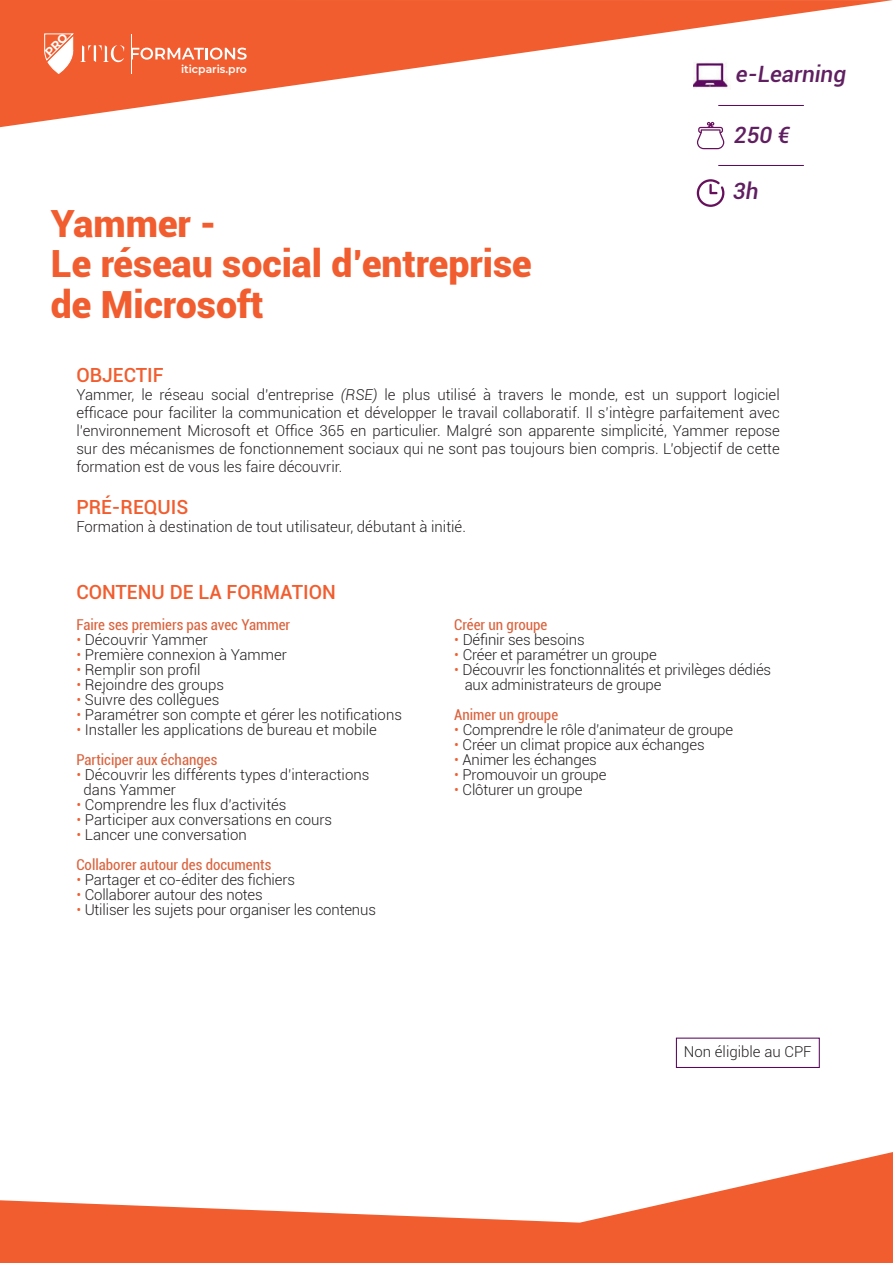
<style>
.page{position:relative;width:893px;height:1263px;background:#fff}
.page>*{position:absolute;margin:0;border:0;box-sizing:border-box;transform-origin:0 0}
.t1{font:900 37.5px "Roboto";color:#f15d2e}
.t2{font:italic 500 22.5px "Roboto";color:#601f61}
.t3{font:500 19.5px "Roboto";color:#f15d2e}
.t4{font:300 15px/18px "Roboto";color:#231f20;text-align:justify}
.t5{font:condensed 15px "Roboto";color:#db633e}
.t6{font:600 10.8px "Montserrat";color:#fff}
.s1{font-style:italic}
.s2{color:#f15d2e}
</style>
<div class="page">
<svg style="left:0;top:0;width:893px;height:127px"></svg>
<svg style="left:133px;top:48px;width:114px;height:12px"></svg>
<svg style="left:80px;top:45px;width:44px;height:17px"></svg>
<hr style="left:132px;top:34px;width:1px;height:39px;background:#fff">
<svg style="left:0;top:1152px;width:893px;height:111px;fill:#f15d2e"></svg>
<img style="left:693px;top:61px;width:37px;height:29px">
<hr style="left:718px;top:165px;width:86px;height:1px;background:#5a065e">
<hr style="left:718px;top:105px;width:86px;height:1px;background:#5a065e">
<svg style="left:697px;top:179px;width:27px;height:28px"></svg>
<svg style="left:697px;top:122px;width:27px;height:27px"></svg>
<div style="left:676px;top:1037px;width:144px;height:31px;border:1px solid #5a065e"></div>
<svg style="left:44px;top:32px;width:30px;height:42px"></svg>
<p class="t6" style="left:181px;top:62px;width:67px">iticparis.pro</p>
<p class="t1" style="left:51px;top:197px;width:167px">Yammer -</p>
<p class="t1" style="left:51px;top:237px;width:482px">Le réseau social d’entreprise</p>
<p class="t1" style="left:51px;top:278px;width:214px">de Microsoft</p>
<p class="t2" style="left:736px;top:58px;width:112px">e-Learning</p>
<p class="t2" style="left:734px;top:119px;width:58px">250 €</p>
<p class="t2" style="left:733px;top:176px;width:27px">3h</p>
<p class="t3" style="left:76px;top:362px;width:89px">OBJECTIF</p>
<p class="t4" style="left:76px;top:386px;width:705px">Yammer, le réseau social d’entreprise <span class="s1">(RSE)</span> le plus utilisé à travers le monde, est un support logiciel efficace pour faciliter la communication et développer le travail collaboratif. Il s’intègre parfaitement avec l’environnement Microsoft et Office 365 en particulier. Malgré son apparente simplicité, Yammer repose sur des mécanismes de fonctionnement sociaux qui ne sont pas toujours bien compris. L’objectif de cette formation est de vous les faire découvrir.</p>
<p class="t3" style="left:76px;top:493px;width:114px">PRÉ-REQUIS</p>
<p class="t4" style="left:76px;top:517px;width:391px">Formation à destination de tout utilisateur, débutant à initié.</p>
<p class="t3" style="left:76px;top:579px;width:261px">CONTENU DE LA FORMATION</p>
<p class="t5" style="left:76px;top:614px;width:215px">Faire ses premiers pas avec Yammer</p>
<p class="t4" style="left:76px;top:630px;width:133px"><span class="s2">•</span> Découvrir Yammer</p>
<p class="t4" style="left:76px;top:645px;width:212px"><span class="s2">•</span> Première connexion à Yammer</p>
<p class="t4" style="left:76px;top:660px;width:126px"><span class="s2">•</span> Remplir son profil</p>
<p class="t4" style="left:76px;top:675px;width:149px"><span class="s2">•</span> Rejoindre des groups</p>
<p class="t4" style="left:76px;top:690px;width:145px"><span class="s2">•</span> Suivre des collègues</p>
<p class="t4" style="left:76px;top:705px;width:327px"><span class="s2">•</span> Paramétrer son compte et gérer les notifications</p>
<p class="t4" style="left:76px;top:720px;width:302px"><span class="s2">•</span> Installer les applications de bureau et mobile</p>
<p class="t5" style="left:76px;top:749px;width:142px">Participer aux échanges</p>
<p class="t4" style="left:76px;top:765px;width:294px"><span class="s2">•</span> Découvrir les différents types d’interactions</p>
<p class="t4" style="left:84px;top:780px;width:94px">dans Yammer</p>
<p class="t4" style="left:76px;top:795px;width:212px"><span class="s2">•</span> Comprendre les flux d’activités</p>
<p class="t4" style="left:76px;top:810px;width:257px"><span class="s2">•</span> Participer aux conversations en cours</p>
<p class="t4" style="left:76px;top:825px;width:172px"><span class="s2">•</span> Lancer une conversation</p>
<p class="t5" style="left:76px;top:854px;width:196px">Collaborer autour des documents</p>
<p class="t4" style="left:76px;top:870px;width:220px"><span class="s2">•</span> Partager et co-éditer des fichiers</p>
<p class="t4" style="left:76px;top:885px;width:188px"><span class="s2">•</span> Collaborer autour des notes</p>
<p class="t4" style="left:76px;top:900px;width:301px"><span class="s2">•</span> Utiliser les sujets pour organiser les contenus</p>
<p class="t5" style="left:454px;top:614px;width:95px">Créer un groupe</p>
<p class="t4" style="left:454px;top:630px;width:132px"><span class="s2">•</span> Définir ses besoins</p>
<p class="t4" style="left:454px;top:645px;width:204px"><span class="s2">•</span> Créer et paramétrer un groupe</p>
<p class="t4" style="left:454px;top:660px;width:319px"><span class="s2">•</span> Découvrir les fonctionnalités et privilèges dédiés</p>
<p class="t4" style="left:465px;top:675px;width:198px">aux administrateurs de groupe</p>
<p class="t5" style="left:454px;top:704px;width:106px">Animer un groupe</p>
<p class="t4" style="left:454px;top:720px;width:281px"><span class="s2">•</span> Comprendre le rôle d’animateur de groupe</p>
<p class="t4" style="left:454px;top:735px;width:252px"><span class="s2">•</span> Créer un climat propice aux échanges</p>
<p class="t4" style="left:454px;top:750px;width:144px"><span class="s2">•</span> Animer les échanges</p>
<p class="t4" style="left:454px;top:765px;width:154px"><span class="s2">•</span> Promouvoir un groupe</p>
<p class="t4" style="left:454px;top:780px;width:130px"><span class="s2">•</span> Clôturer un groupe</p>
<p class="t4" style="left:684px;top:1043px;width:129px">Non éligible au CPF</p>
</div>
